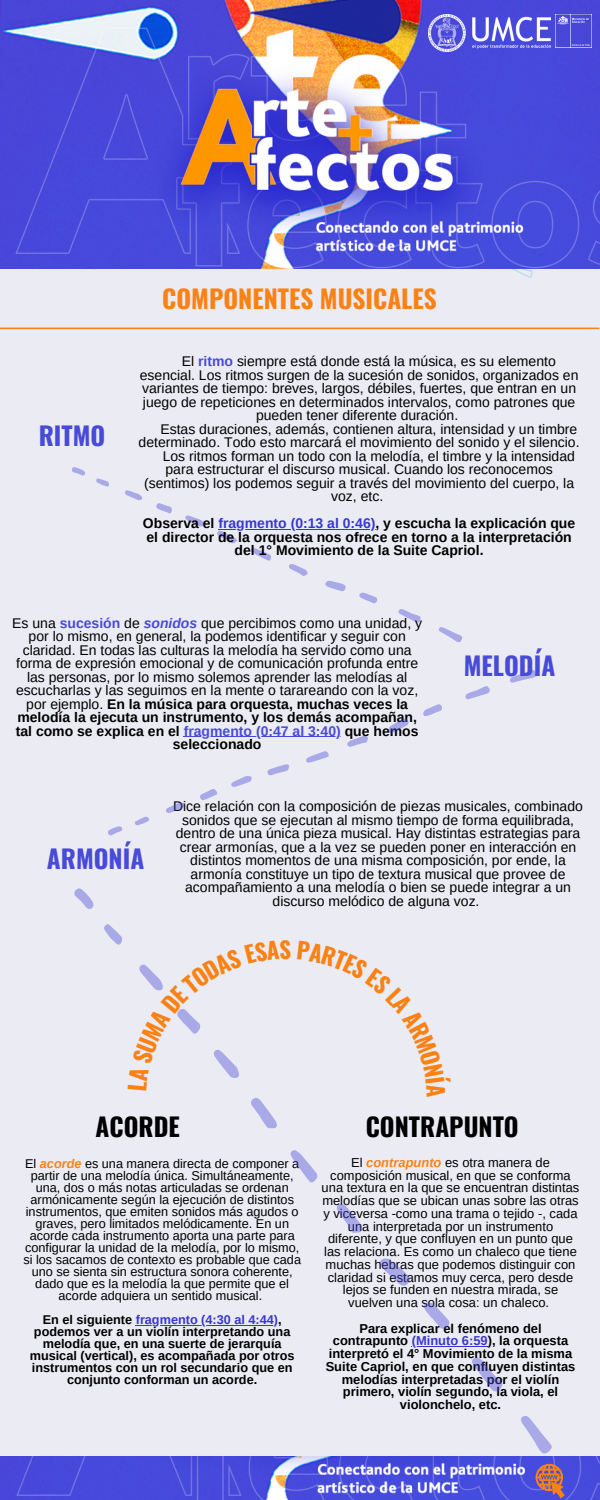
<style>
.page{position:relative;width:600px;height:1500px;background:#ebebf4}
.page>*{position:absolute;margin:0;border:0;box-sizing:border-box;transform-origin:0 0}
.t1{font:700 25.3px "Oswald";color:#fa8214}
.t2{font:700 25.3px "Oswald";color:#484ad8}
.t3{font:700 25.3px "Oswald";color:#000}
.t4{font:700 22.9px "Oswald";color:#fa8214}
.t5{font:14px/13.5px "Arimo";color:#000;text-align:center}
.t6{font:700 14px/13.5px "Arimo";color:#000;text-align:center}
.t7{font:12.9px/12.8px "Arimo";color:#000;text-align:center}
.t8{font:700 12.9px/12.8px "Arimo";color:#000;text-align:center}
.t9{font:12.7px/12px "Arimo";color:#000;text-align:center}
.t10{font:700 12.7px/12px "Arimo";color:#000;text-align:center}
.s1{font-weight:700;color:#484ad8}
.s2{color:#3736d3}
.s3{font-weight:700;font-style:italic;color:#484ad8}
.s4{font-weight:700}
.s5{font-weight:700;font-style:italic;color:#fa8214}
</style>
<div class="page">
<svg style="left:88px;top:268px;width:35px;height:2px"></svg>
<svg style="left:501px;top:268px;width:34px;height:10px"></svg>
<svg style="left:439px;top:627px;width:23px;height:16px"></svg>
<svg style="left:325px;top:580px;width:21px;height:11px"></svg>
<svg style="left:398px;top:609px;width:23px;height:14px"></svg>
<svg style="left:251px;top:548px;width:20px;height:13px"></svg>
<svg style="left:217px;top:530px;width:20px;height:14px"></svg>
<svg style="left:289px;top:564px;width:19px;height:12px"></svg>
<svg style="left:359px;top:592px;width:19px;height:12px"></svg>
<svg style="left:185px;top:515px;width:20px;height:12px"></svg>
<svg style="left:156px;top:503px;width:16px;height:11px"></svg>
<svg style="left:125px;top:490px;width:18px;height:11px"></svg>
<svg style="left:72px;top:467px;width:13px;height:9px"></svg>
<svg style="left:96px;top:478px;width:13px;height:9px"></svg>
<hr style="left:0;top:328px;width:599px;height:1px;background:#fa8214">
<img style="left:0;top:0;width:599px;height:268px">
<img style="left:1px;top:1457px;width:599px;height:43px">
<hr style="left:184px;top:737px;width:157px;height:1px;background:#484ad8">
<svg style="left:510px;top:670px;width:26px;height:13px"></svg>
<svg style="left:388px;top:718px;width:21px;height:15px"></svg>
<svg style="left:465px;top:686px;width:25px;height:14px"></svg>
<svg style="left:306px;top:751px;width:23px;height:12px"></svg>
<svg style="left:267px;top:764px;width:23px;height:12px"></svg>
<svg style="left:347px;top:736px;width:21px;height:11px"></svg>
<svg style="left:423px;top:704px;width:19px;height:12px"></svg>
<svg style="left:231px;top:776px;width:21px;height:11px"></svg>
<svg style="left:200px;top:789px;width:18px;height:11px"></svg>
<svg style="left:166px;top:802px;width:19px;height:11px"></svg>
<svg style="left:108px;top:826px;width:15px;height:10px"></svg>
<svg style="left:135px;top:816px;width:14px;height:10px"></svg>
<hr style="left:136px;top:1325px;width:142px;height:1px;background:#3736d3">
<hr style="left:412px;top:1346px;width:76px;height:1px;background:#3736d3">
<svg style="left:521px;top:1416px;width:31px;height:38px"></svg>
<svg style="left:380px;top:1258px;width:30px;height:28px"></svg>
<svg style="left:472px;top:1357px;width:31px;height:35px"></svg>
<svg style="left:290px;top:1150px;width:28px;height:33px"></svg>
<svg style="left:251px;top:1098px;width:26px;height:31px"></svg>
<svg style="left:336px;top:1204px;width:26px;height:29px"></svg>
<svg style="left:424px;top:1302px;width:26px;height:27px"></svg>
<svg style="left:74px;top:888px;width:20px;height:21px"></svg>
<svg style="left:535px;top:1464px;width:30px;height:34px"></svg>
<img style="left:428px;top:14px;width:122px;height:38px">
<hr style="left:218px;top:529px;width:157px;height:1px;background:#3736d3">
<img style="left:556px;top:14px;width:36px;height:33px">
<svg style="left:104px;top:924px;width:135px;height:154px"></svg>
<h1 class="t2" style="left:39px;top:416px;width:68px">RITMO</h1>
<h1 class="t1" style="left:162px;top:279px;width:276px">COMPONENTES MUSICALES</h1>
<p class="t5" style="left:182px;top:355px;width:376px">El <span class="s1">ritmo</span> siempre está donde está la música, es su elemento</p>
<p class="t5" style="left:140px;top:368px;width:440px">esencial. Los ritmos surgen de la sucesión de sonidos, organizados en</p>
<p class="t5" style="left:142px;top:382px;width:436px">variantes de tiempo: breves, largos, débiles, fuertes, que entran en un</p>
<p class="t5" style="left:143px;top:395px;width:434px">juego de repeticiones en determinados intervalos, como patrones que</p>
<p class="t5" style="left:256px;top:409px;width:204px">pueden tener diferente duración.</p>
<p class="t5" style="left:160px;top:422px;width:418px">Estas duraciones, además, contienen altura, intensidad y un timbre</p>
<p class="t5" style="left:139px;top:436px;width:442px">determinado. Todo esto marcará el movimiento del sonido y el silencio.</p>
<p class="t5" style="left:163px;top:449px;width:414px">Los ritmos forman un todo con la melodía, el timbre y la intensidad</p>
<p class="t5" style="left:165px;top:463px;width:389px">para estructurar el discurso musical. Cuando los reconocemos</p>
<p class="t5" style="left:144px;top:476px;width:432px">(sentimos) los podemos seguir a través del movimiento del cuerpo, la</p>
<p class="t5" style="left:331px;top:490px;width:54px">voz, etc.</p>
<p class="t6" style="left:143px;top:517px;width:434px">Observa el <span class="s2">fragmento (0:13 al 0:46)</span>, y escucha la explicación que el director de la orquesta nos ofrece en torno a la interpretación del 1° Movimiento de la Suite Capriol.</p>
<p class="t5" style="left:12px;top:616px;width:411px">Es una <span class="s1">sucesión</span> de <span class="s3">sonidos</span> que percibimos como una unidad, y por lo mismo, en general, la podemos identificar y seguir con claridad. En todas las culturas la melodía ha servido como una forma de expresión emocional y de comunicación profunda entre las personas, por lo mismo solemos aprender las melodías al escucharlas y las seguimos en la mente o tarareando con la voz, por ejemplo. <span class="s4">En la música para orquesta, muchas veces la melodía la ejecuta un instrumento, y los demás acompañan, tal como se explica en el</span> <span class="s1">fragmento (0:47 al 3:40)</span> <span class="s4">que hemos seleccionado</span></p>
<h1 class="t2" style="left:464px;top:646px;width:93px">MELODÍA</h1>
<h1 class="t2" style="left:47px;top:839px;width:99px">ARMONÍA</h1>
<p class="t5" style="left:173px;top:800px;width:411px">Dice relación con la composición de piezas musicales, combinado sonidos que se ejecutan al mismo tiempo de forma equilibrada, dentro de una única pieza musical. Hay distintas estrategias para crear armonías, que a la vez se pueden poner en interacción en distintos momentos de una misma composición, por ende, la armonía constituye un tipo de textura musical que provee de acompañamiento a una melodía o bien se puede integrar a un discurso melódico de alguna voz.</p>
<h2 class="t4" style="left:279px;top:932px;width:14px">S</h2>
<h1 class="t3" style="left:96px;top:1107px;width:86px">ACORDE</h1>
<h1 class="t3" style="left:366px;top:1107px;width:155px">CONTRAPUNTO</h1>
<p class="t9" style="left:23px;top:1158px;width:279px">El <span class="s5">acorde</span> es una manera directa de componer a partir de una melodía única. Simultáneamente, una, dos o más notas articuladas se ordenan armónicamente según la ejecución de distintos instrumentos, que emiten sonidos más agudos o graves, pero limitados melódicamente. En un acorde cada instrumento aporta una parte para configurar la unidad de la melodía, por lo mismo, si los sacamos de contexto es probable que cada uno se sienta sin estructura sonora coherente, dado que es la melodía la que permite que el acorde adquiera un sentido musical.</p>
<p class="t10" style="left:30px;top:1314px;width:266px">En el siguiente <span class="s2">fragmento (4:30 al 4:44)</span>, podemos ver a un violín interpretando una melodía que, en una suerte de jerarquía musical (vertical), es acompañada por otros instrumentos con un rol secundario que en conjunto conforman un acorde.</p>
<p class="t7" style="left:322px;top:1156px;width:259px">El <span class="s5">contrapunto</span> es otra manera de composición musical, en que se conforma una textura en la que se encuentran distintas melodías que se ubican unas sobre las otras y viceversa -como una trama o tejido -, cada una interpretada por un instrumento diferente, y que confluyen en un punto que las relaciona. Es como un chaleco que tiene muchas hebras que podemos distinguir con claridad si estamos muy cerca, pero desde lejos se funden en nuestra mirada, se vuelven una sola cosa: un chaleco.</p>
<p class="t8" style="left:326px;top:1322px;width:251px">Para explicar el fenómeno del contrapunto <span class="s2">(Minuto 6:59</span>), la orquesta interpretó el 4° Movimiento de la misma Suite Capriol, en que confluyen distintas melodías interpretadas por el violín primero, violín segundo, la viola, el violonchelo, etc.</p>
</div>
